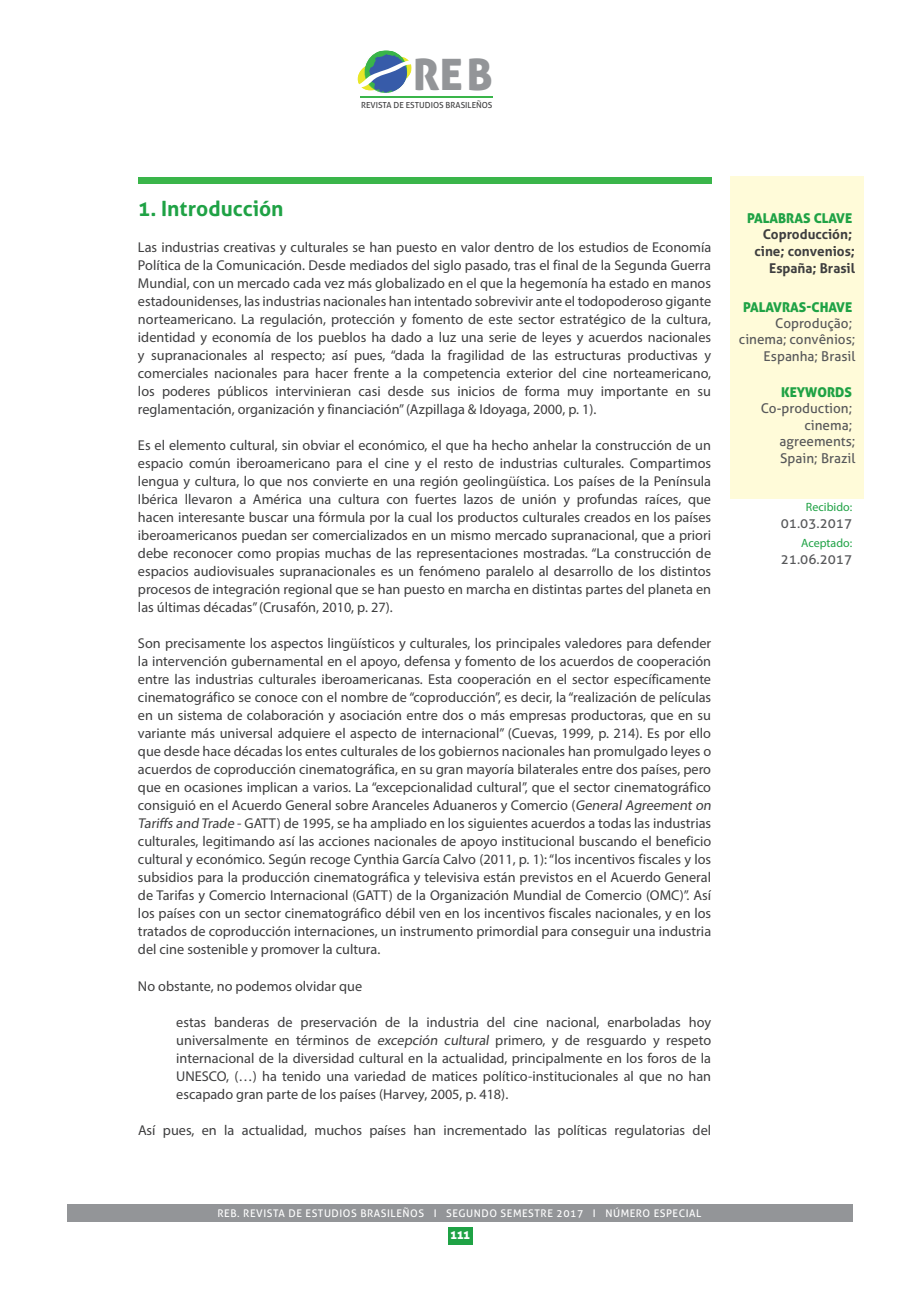
<style>
.page{position:relative;width:919px;height:1289px;background:#fff}
.page>*{position:absolute;margin:0;border:0;box-sizing:border-box;transform-origin:0 0}
.t1{font:43.35px "Aller Display";color:#939598}
.t2{font:700 21px "Aller";color:#1fa245}
.t3{font:14.25px/18px "Myriad Pro";color:#3e3e3f;text-align:justify}
.body{font:13.5px/16.5px "Aller";color:#57585a;text-align:right}
.t4{font:700 13.5px/16.5px "Aller";color:#3e3e3f;text-align:right}
.body-2{font:12px "Myriad Pro";color:#1fa245}
.t5{font:12px "Aller Display";color:#fff}
.t6{font:10.5px "Aller";letter-spacing:.05em;color:#fff}
.t7{font:8.4px "Aller";color:#3e3e3f}
.s1{font-family:"Aller Display";font-weight:400;color:#1fa245}
.s2{font-family:"Aller Display";color:#1fa245}
</style>
<div class="page">
<img style="left:360px;top:50px;width:88px;height:47px">
<img style="left:365px;top:51px;width:41px;height:4px">
<svg style="left:357px;top:55px;width:59px;height:37px"></svg>
<hr style="left:360px;top:97px;width:133px;height:1px;background:#3ab54a">
<div style="left:67px;top:1203px;width:785px;height:18px;background:#939598"></div>
<div style="left:448px;top:1226px;width:24px;height:18px;background:#1fa245"></div>
<div style="left:138px;top:177px;width:573px;height:6px;background:#3ab54a"></div>
<div style="left:730px;top:177px;width:133px;height:322px;background:#fffbd9"></div>
<h1 class="t1" style="left:413px;top:47px;width:81px">REB</h1>
<p class="t7" style="left:361px;top:100px;width:133px">REVISTA DE ESTUDIOS BRASILEÑOS</p>
<p class="t2" style="left:138px;top:196px;width:147px">1. Introducción</p>
<p class="t3" style="left:138px;top:238px;width:574px">Las industrias creativas y culturales se han puesto en valor dentro de los estudios de Economía Política de la Comunicación. Desde mediados del siglo pasado, tras el final de la Segunda Guerra Mundial, con un mercado cada vez más globalizado en el que la hegemonía ha estado en manos estadounidenses, las industrias nacionales han intentado sobrevivir ante el todopoderoso gigante norteamericano. La regulación, protección y fomento de este sector estratégico de la cultura, identidad y economía de los pueblos ha dado a luz una serie de leyes y acuerdos nacionales y supranacionales al respecto; así pues, “dada la fragilidad de las estructuras productivas y comerciales nacionales para hacer frente a la competencia exterior del cine norteamericano, los poderes públicos intervinieran casi desde sus inicios de forma muy importante en su reglamentación, organización y financiación” (Azpillaga &amp; Idoyaga, 2000, p. 1).</p>
<p class="t3" style="left:138px;top:436px;width:574px">Es el elemento cultural, sin obviar el económico, el que ha hecho anhelar la construcción de un espacio común iberoamericano para el cine y el resto de industrias culturales. Compartimos lengua y cultura, lo que nos convierte en una región geolingüística. Los países de la Península Ibérica llevaron a América una cultura con fuertes lazos de unión y profundas raíces, que hacen interesante buscar una fórmula por la cual los productos culturales creados en los países iberoamericanos puedan ser comercializados en un mismo mercado supranacional, que a priori debe reconocer como propias muchas de las representaciones mostradas. “La construcción de espacios audiovisuales supranacionales es un fenómeno paralelo al desarrollo de los distintos procesos de integración regional que se han puesto en marcha en distintas partes del planeta en las últimas décadas” (Crusafón, 2010, p. 27).</p>
<p class="t3" style="left:138px;top:634px;width:577px;text-align:left">Son precisamente los aspectos lingüísticos y culturales, los principales valedores para defender la intervención gubernamental en el apoyo, defensa y fomento de los acuerdos de cooperación entre las industrias culturales iberoamericanas. Esta cooperación en el sector específicamente cinematográfico se conoce con el nombre de “coproducción”, es decir, la “realización de películas en un sistema de colaboración y asociación entre dos o más empresas productoras, que en su variante más universal adquiere el aspecto de internacional” (Cuevas, 1999, p. 214). Es por ello que desde hace décadas los entes culturales de los gobiernos nacionales han promulgado leyes o acuerdos de coproducción cinematográfica, en su gran mayoría bilaterales entre dos países, pero que en ocasiones implican a varios. La “excepcionalidad cultural”, que el sector cinematográfico consiguió en el Acuerdo General sobre Aranceles Aduaneros y Comercio (General Agreement on Tariffs and Trade - GATT) de 1995, se ha ampliado en los siguientes acuerdos a todas las industrias culturales, legitimando así las acciones nacionales de apoyo institucional buscando el beneficio cultural y económico. Según recoge Cynthia García Calvo (2011, p. 1): “los incentivos fiscales y los subsidios para la producción cinematográfica y televisiva están previstos en el Acuerdo General de Tarifas y Comercio Internacional (GATT) de la Organización Mundial de Comercio (OMC)”. Así los países con un sector cinematográfico débil ven en los incentivos fiscales nacionales, y en los tratados de coproducción internaciones, un instrumento primordial para conseguir una industria del cine sostenible y promover la cultura.</p>
<p class="t3" style="left:138px;top:976px;width:226px">No obstante, no podemos olvidar que</p>
<p class="t3" style="left:176px;top:1012px;width:536px">estas banderas de preservación de la industria del cine nacional, enarboladas hoy universalmente en términos de excepción cultural primero, y de resguardo y respeto internacional de la diversidad cultural en la actualidad, principalmente en los foros de la UNESCO, (…) ha tenido una variedad de matices político-institucionales al que no han escapado gran parte de los países (Harvey, 2005, p. 418).</p>
<p class="t3" style="left:138px;top:1120px;width:574px">Así pues, en la actualidad, muchos países han incrementado las políticas regulatorias del</p>
<p class="t6" style="left:217px;top:1206px;width:485px">REB. REVISTA DE ESTUDIOS BRASILEÑOS I SEGUNDO SEMESTRE 2017 I NÚMERO ESPECIAL</p>
<p class="t5" style="left:450px;top:1227px;width:21px">111</p>
<p class="t4" style="left:747px;top:210px;width:109px"><span class="s1">PALABRAS CLAVE<br></span>Coproducción; cine; convenios;<br>España; Brasil</p>
<p class="body" style="left:739px;top:298px;width:118px"><span class="s2">PALAVRAS-CHAVE<br></span>Coprodução; cinema; convênios;<br>Espanha; Brasil</p>
<p class="body" style="left:760px;top:384px;width:96px"><span class="s2">KEYWORDS<br></span>Co-production; cinema; agreements;<br>Spain; Brazil</p>
<p class="body-2" style="left:805px;top:499px;width:48px">Recibido:</p>
<p class="body" style="left:780px;top:514px;width:73px">01.03.2017</p>
<p class="body-2" style="left:801px;top:535px;width:52px">Aceptado:</p>
<p class="body" style="left:780px;top:550px;width:73px">21.06.2017</p>
</div>
